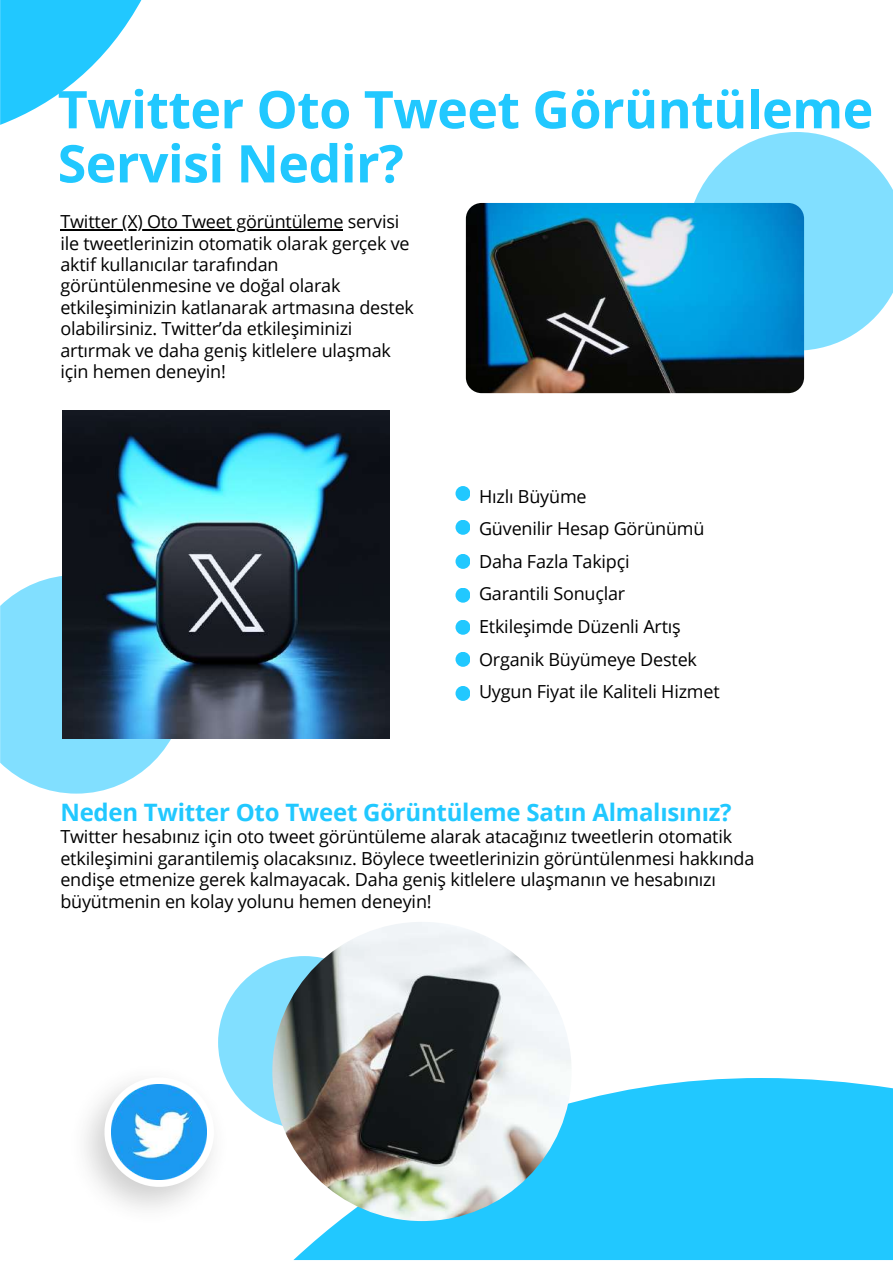
<style>
.page{position:relative;width:893px;height:1264px;background:#fff}
.page>*{position:absolute;margin:0;border:0;box-sizing:border-box;transform-origin:0 0}
.t1{font:700 51.9px/54.2px "Open Sans";letter-spacing:-.01em;color:#21c8ff}
.t2{font:700 24px "Open Sans";letter-spacing:-.01em;color:#21c8ff}
.t3{font:18px/21.3px "Open Sans";letter-spacing:-.01em;color:#000}
</style>
<div class="page">
<svg style="left:293px;top:1078px;width:599px;height:181px;fill:#21c8ff"></svg>
<svg style="left:0;top:0;width:142px;height:125px"></svg>
<svg style="left:694px;top:132px;width:198px;height:218px;fill:#81dfff"></svg>
<svg style="left:0;top:576px;width:186px;height:217px;fill:#81dfff"></svg>
<svg style="left:218px;top:956px;width:104px;height:170px;fill:#81dfff"></svg>
<img style="left:85px;top:1057px;width:151px;height:151px">
<svg style="left:104px;top:1077px;width:110px;height:109px"></svg>
<img style="left:466px;top:203px;width:338px;height:190px;border-radius:16px">
<img style="left:62px;top:410px;width:328px;height:328px">
<img style="left:272px;top:921px;width:299px;height:299px;border-radius:50%">
<div style="left:455px;top:486px;width:15px;height:15px;background:#21c8ff;border-radius:50%"></div>
<div style="left:455px;top:554px;width:15px;height:15px;background:#21c8ff;border-radius:50%"></div>
<div style="left:455px;top:520px;width:15px;height:15px;background:#21c8ff;border-radius:50%"></div>
<div style="left:455px;top:587px;width:15px;height:15px;background:#21c8ff;border-radius:50%"></div>
<div style="left:455px;top:619px;width:15px;height:15px;background:#21c8ff;border-radius:50%"></div>
<div style="left:455px;top:652px;width:15px;height:14px;background:#21c8ff;border-radius:50%"></div>
<hr style="left:60px;top:229px;width:283px;height:1px;background:#000">
<div style="left:455px;top:686px;width:15px;height:15px;background:#21c8ff;border-radius:50%"></div>
<img style="left:111px;top:1084px;width:96px;height:95px">
<h1 class="t1" style="left:58px;top:81px;width:817px">Twitter Oto Tweet Görüntüleme<br>Servisi Nedir?</h1>
<p class="t3" style="left:60px;top:211px;width:355px">Twitter (X) Oto Tweet görüntüleme servisi ile tweetlerinizin otomatik olarak gerçek ve aktif kullanıcılar tarafından görüntülenmesine ve doğal olarak etkileşiminizin katlanarak artmasına destek olabilirsiniz. Twitter’da etkileşiminizi artırmak ve daha geniş kitlelere ulaşmak için hemen deneyin!</p>
<p class="t3" style="left:479px;top:479px;width:242px;line-height:32.7px">Hızlı Büyüme<br>Güvenilir Hesap Görünümü<br>Daha Fazla Takipçi<br>Garantili Sonuçlar<br>Etkileşimde Düzenli Artış<br>Organik Büyümeye Destek<br>Uygun Fiyat ile Kaliteli Hizmet</p>
<h2 class="t2" style="left:60px;top:795px;width:672px">Neden Twitter Oto Tweet Görüntüleme Satın Almalısınız?</h2>
<p class="t3" style="left:60px;top:825px;width:695px">Twitter hesabınız için oto tweet görüntüleme alarak atacağınız tweetlerin otomatik etkileşimini garantilemiş olacaksınız. Böylece tweetlerinizin görüntülenmesi hakkında endişe etmenize gerek kalmayacak. Daha geniş kitlelere ulaşmanın ve hesabınızı büyütmenin en kolay yolunu hemen deneyin!</p>
</div>
